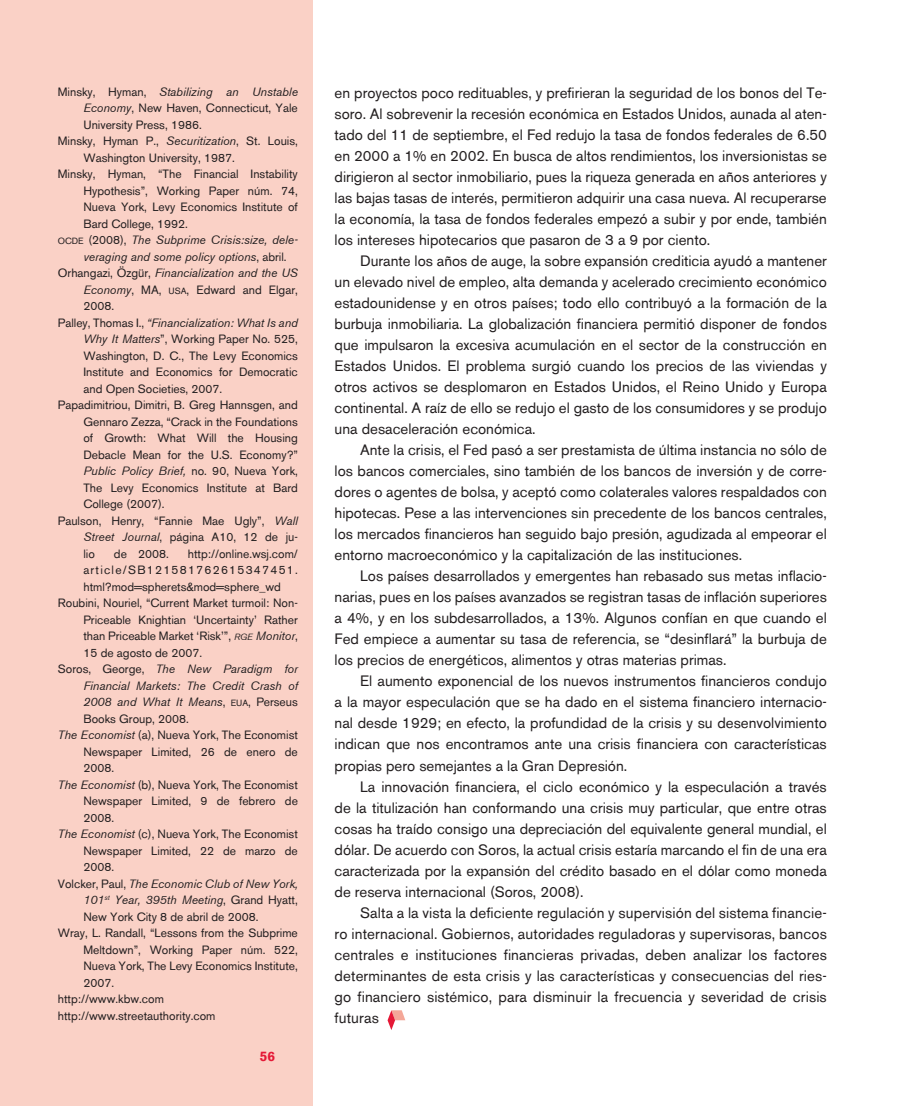
<style>
.page{position:relative;width:912px;height:1106px;background:#fff}
.page>*{position:absolute;margin:0;border:0;box-sizing:border-box;transform-origin:0 0}
.Sangría_de_texto_nor{font:15px/21px "Akzidenz Grotesk BE";color:#231f20;text-align:justify}
.Texto_independiente{font:15px/21px "Akzidenz Grotesk BE";letter-spacing:.01em;color:#231f20;text-align:justify}
.Texto_de_bloque{font:15px/21px "Akzidenz Grotesk BE";color:#231f20;text-align:justify}
.t1{font:700 13.5px "Akzidenz Grotesk BE";color:#e51836}
.Texto_nota_al_final{font:12px/16.5px "Akzidenz Grotesk BE";color:#231f20;text-align:justify}
.t2{font:italic 12px/16.5px "Akzidenz Grotesk BE";color:#231f20}
.Texto_independiente-2{font:12px/16.5px "Akzidenz Grotesk BE";color:#231f20;text-align:justify}
.s1{font-style:italic}
.s2{font-style:normal;font-size:9px}
.s3{font-style:normal}
.s4{font-size:9px}
.s5{font-style:italic;font-size:9px}
</style>
<div class="page">
<svg style="left:387px;top:1010px;width:18px;height:20px"></svg>
<div style="left:0;top:0;width:312px;height:1106px;background:#fad1c6"></div>
<p class="Texto_nota_al_final" style="left:83px;top:83px;width:216px;text-indent:-26px">Minsky, Hyman, <span class="s1">Stabilizing an Unstable Economy</span>, New Haven, Connecticut, Yale University Press, 1986.</p>
<p class="Texto_nota_al_final" style="left:83px;top:133px;width:216px;text-indent:-26px">Minsky, Hyman P., <span class="s1">Securitization</span>, St. Louis,<br>Washington University, 1987.</p>
<p class="Texto_nota_al_final" style="left:83px;top:166px;width:216px;text-indent:-26px">Minsky, Hyman, “The Financial Instability Hypothesis”, Working Paper núm. 74, Nueva York, Levy Economics Institute of Bard College, 1992.</p>
<p class="t2" style="left:83px;top:232px;width:216px;text-indent:-26px"><span class="s2">OCDE</span> <span class="s3">(2008),</span> The Subprime Crisis:size, dele&shy;veraging and some policy options<span class="s3">, abril.</span></p>
<p class="Texto_nota_al_final" style="left:83px;top:265px;width:216px;text-indent:-26px">Orhangazi, Özgür, <span class="s1">Financialization and the US Economy</span>, MA, <span class="s4">USA</span>, Edward and Elgar, 2008.</p>
<p class="Texto_nota_al_final" style="left:83px;top:314px;width:216px;text-indent:-26px">Palley, Thomas I., <span class="s1">“Financialization: What Is and Why It Matters</span>”, Working Paper No. 525, Washington, D. C., The Levy Economics Institute and Economics for Democratic and Open Societies, 2007.</p>
<p class="Texto_nota_al_final" style="left:83px;top:397px;width:216px;text-indent:-26px">Papadimitriou, Dimitri, B. Greg Hannsgen, and Gennaro Zezza, “Crack in the Foundations of Growth: What Will the Housing Debacle Mean for the U.S. Economy?” <span class="s1">Public Policy Brief,</span> no. 90, Nueva York, The Levy Economics Institute at Bard College (2007).</p>
<p class="Texto_nota_al_final" style="left:83px;top:512px;width:216px;text-indent:-26px">Paulson, Henry, “Fannie Mae Ugly”, <span class="s1">Wall Street Journal</span>, página A10, 12 de ju&shy;lio</p>
<p class="Texto_nota_al_final" style="left:83px;top:545px;width:216px;text-indent:104px">http://online.wsj.com/ article/SB121581762615347451. html?mod=spherets&amp;mod=sphere_wd</p>
<p class="Texto_nota_al_final" style="left:83px;top:595px;width:216px;text-indent:-26px">Roubini, Nouriel, “Current Market turmoil: Non-Priceable Knightian ‘Uncertainty’ Rather than Priceable Market ‘Risk’”, <span class="s5">RGE</span> <span class="s1">Monitor</span>, 15 de agosto de 2007.</p>
<p class="t2" style="left:83px;top:661px;width:216px;text-align:justify;text-indent:-26px"><span class="s3">Soros, George,</span> The New Paradigm for Financial Markets: The Credit Crash of 2008 and What It Means<span class="s3">,</span> <span class="s2">EUA</span><span class="s3">, Perseus Books Group, 2008.</span></p>
<p class="Texto_independiente-2" style="left:83px;top:727px;width:216px;text-indent:-26px"><span class="s1">The Economist</span> (a), Nueva York, The Economist Newspaper Limited, 26 de enero de 2008.</p>
<p class="Texto_nota_al_final" style="left:83px;top:776px;width:216px;text-indent:-26px"><span class="s1">The Economist</span> (b), Nueva York, The Economist Newspaper Limited, 9 de febrero de 2008.</p>
<p class="Texto_nota_al_final" style="left:83px;top:826px;width:216px;text-indent:-26px"><span class="s1">The Economist</span> (c), Nueva York, The Economist Newspaper Limited, 22 de marzo de 2008.</p>
<p class="Texto_nota_al_final" style="left:83px;top:875px;width:216px;text-indent:-26px">Volcker, Paul, <span class="s1">The Economic Club of New York, 101</span><sup>st</sup> <span class="s1">Year, 395th Meeting</span>, Grand Hyatt, New York City 8 de abril de 2008.</p>
<p class="Texto_nota_al_final" style="left:83px;top:925px;width:216px;text-indent:-26px">Wray, L. Randall, “Lessons from the Subprime Meltdown”, Working Paper núm. 522, Nueva York, The Levy Economics Institute, 2007.</p>
<p class="Texto_nota_al_final" style="left:58px;top:991px;width:107px">http://www.kbw.com</p>
<p class="Texto_nota_al_final" style="left:58px;top:1007px;width:159px">http://www.streetauthority.com</p>
<p class="t1" style="left:260px;top:1048px;width:17px">56</p>
<p class="Texto_nota_al_final" style="left:114px;top:545px;width:56px">de 2008.</p>
<p class="Sangría_de_texto_nor" style="left:334px;top:82px;width:493px">en proyectos poco redituables, y prefirieran la seguridad de los bonos del Te&shy;soro. Al sobrevenir la recesión económica en Estados Unidos, aunada al aten&shy;tado del 11 de septiembre, el Fed redujo la tasa de fondos federales de 6.50 en 2000 a 1% en 2002. En busca de altos rendimientos, los inversionistas se dirigieron al sector inmobiliario, pues la riqueza generada en años anteriores y las bajas tasas de interés, permitieron adquirir una casa nueva. Al recuperarse la economía, la tasa de fondos federales empezó a subir y por ende, también los intereses hipotecarios que pasaron de 3 a 9 por ciento.</p>
<p class="Sangría_de_texto_nor" style="left:334px;top:250px;width:493px;text-indent:26px">Durante los años de auge, la sobre expansión crediticia ayudó a mantener un elevado nivel de empleo, alta demanda y acelerado crecimiento económico estadounidense y en otros países; todo ello contribuyó a la formación de la burbuja inmobiliaria. La globalización financiera permitió disponer de fondos que impulsaron la excesiva acumulación en el sector de la construcción en Estados Unidos. El problema surgió cuando los precios de las viviendas y otros activos se desplomaron en Estados Unidos, el Reino Unido y Europa continental. A raíz de ello se redujo el gasto de los consumidores y se produjo una desaceleración económica.</p>
<p class="Sangría_de_texto_nor" style="left:334px;top:439px;width:493px;text-indent:26px">Ante la crisis, el Fed pasó a ser prestamista de última instancia no sólo de los bancos comerciales, sino también de los bancos de inversión y de corre&shy;dores o agentes de bolsa, y aceptó como colaterales valores respaldados con hipotecas. Pese a las intervenciones sin precedente de los bancos centrales, los mercados financieros han seguido bajo presión, agudizada al empeorar el entorno macroeconómico y la capitalización de las instituciones.</p>
<p class="Texto_de_bloque" style="left:334px;top:565px;width:493px;text-indent:26px">Los países desarrollados y emergentes han rebasado sus metas inflacio&shy;narias, pues en los países avanzados se registran tasas de inflación superiores a 4%, y en los subdesarrollados, a 13%. Algunos confían en que cuando el Fed empiece a aumentar su tasa de referencia, se “desinflará” la burbuja de los precios de energéticos, alimentos y otras materias primas.</p>
<p class="Sangría_de_texto_nor" style="left:334px;top:670px;width:493px;text-indent:26px">El aumento exponencial de los nuevos instrumentos financieros condujo a la mayor especulación que se ha dado en el sistema financiero internacio&shy;nal desde 1929; en efecto, la profundidad de la crisis y su desenvolvimiento indican que nos encontramos ante una crisis financiera con características propias pero semejantes a la Gran Depresión.</p>
<p class="Sangría_de_texto_nor" style="left:334px;top:775px;width:493px;text-indent:26px">La innovación financiera, el ciclo económico y la especulación a través de la titulización han conformando una crisis muy particular, que entre otras cosas ha traído consigo una depreciación del equivalente general mundial, el dólar. De acuerdo con Soros, la actual crisis estaría marcando el fin de una era caracterizada por la expansión del crédito basado en el dólar como moneda de reserva internacional (Soros, 2008).</p>
<p class="Texto_independiente" style="left:334px;top:901px;width:493px;text-indent:26px">Salta a la vista la deficiente regulación y supervisión del sistema financie&shy;ro internacional. Gobiernos, autoridades reguladoras y supervisoras, bancos centrales e instituciones financieras privadas, deben analizar los factores determinantes de esta crisis y las características y consecuencias del ries&shy;go financiero sistémico, para disminuir la frecuencia y severidad de crisis futuras</p>
</div>
